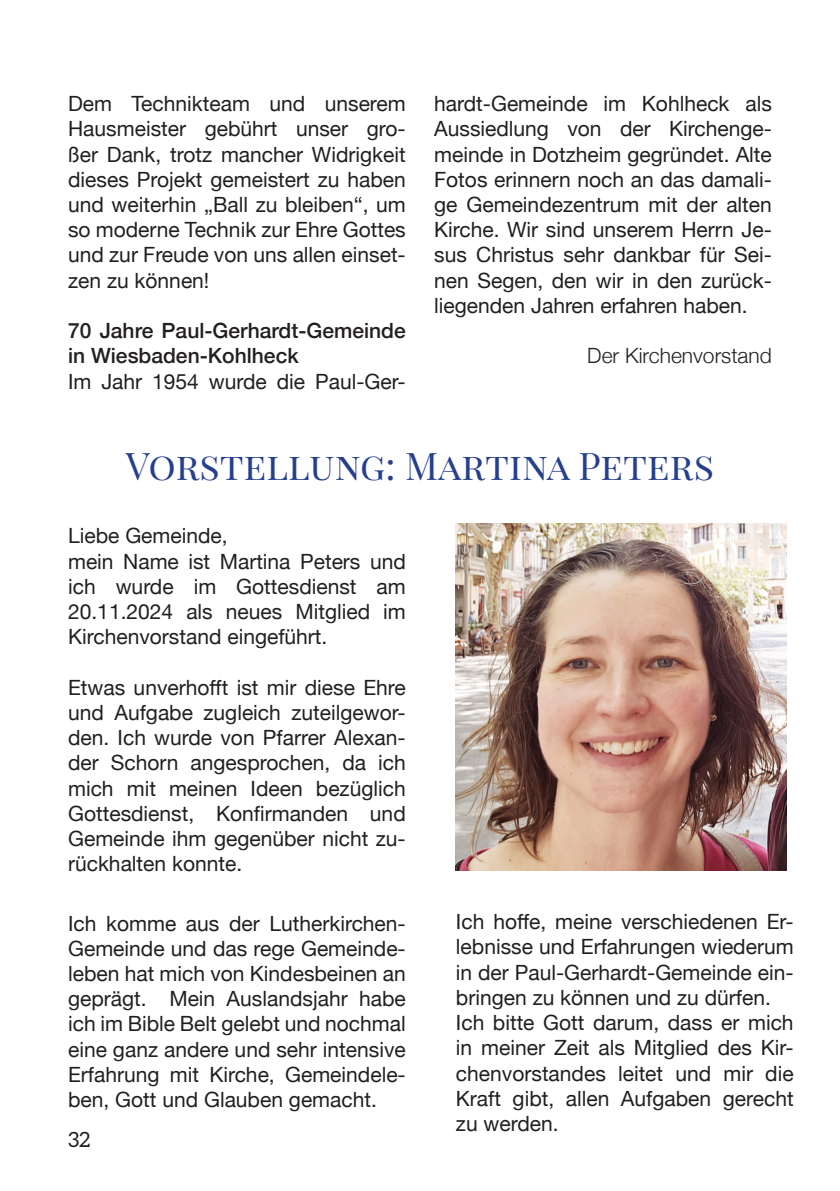
<style>
.page{position:relative;width:840px;height:1191px;background:#fff}
.page>*{position:absolute;margin:0;border:0;box-sizing:border-box;transform-origin:0 0}
.t1{font:38px "Playfair Display SC";color:#253f8e}
.t2{font:21px/25.2px "Helvetica Neue";color:#231f20;text-align:justify}
.t3{font:500 21px/25.2px "Helvetica Neue";color:#231f20}
.t4{font:300 21px "Helvetica Neue";color:#231f20}
.t5{font:21px "Aleo";color:#231f20}
</style>
<div class="page">
<img style="left:455px;top:523px;width:330px;height:347px">
<p class="t2" style="left:68px;top:92px;width:339px">Dem Technikteam und unserem Hausmeister gebührt unser gro&shy;ßer Dank, trotz mancher Widrigkeit dieses Projekt gemeistert zu haben und weiterhin „Ball zu bleiben“, um so moderne Technik zur Ehre Gottes und zur Freude von uns allen einset&shy;zen zu können!</p>
<p class="t3" style="left:68px;top:316px;width:339px">70 Jahre Paul-Gerhardt-Gemeinde in Wiesbaden-Kohlheck</p>
<p class="t2" style="left:68px;top:370px;width:339px">Im Jahr 1954 wurde die Paul-Ger-</p>
<p class="t2" style="left:434px;top:92px;width:339px">hardt-Gemeinde im Kohlheck als Aussiedlung von der Kirchenge&shy;meinde in Dotzheim gegründet. Alte Fotos erinnern noch an das damali&shy;ge Gemeindezentrum mit der alten Kirche. Wir sind unserem Herrn Je&shy;sus Christus sehr dankbar für Sei&shy;nen Segen, den wir in den zurück&shy;liegenden Jahren erfahren haben.</p>
<p class="t4" style="left:587px;top:339px;width:186px">Der Kirchenvorstand</p>
<h1 class="t1" style="left:126px;top:442px;width:589px">Vorstellung: Martina Peters</h1>
<p class="t2" style="left:68px;top:524px;width:339px;text-align:left">Liebe Gemeinde,<br>mein Name ist Martina Peters und ich wurde im Gottesdienst am<br>20.11.2024 als neues Mitglied im<br>Kirchenvorstand eingeführt.</p>
<p class="t2" style="left:68px;top:676px;width:339px">Etwas unverhofft ist mir diese Ehre und Aufgabe zugleich zuteilgewor&shy;den. Ich wurde von Pfarrer Alexan&shy;der Schorn angesprochen, da ich mich mit meinen Ideen bezüglich Gottesdienst, Konfirmanden und Gemeinde ihm gegenüber nicht zu&shy;rückhalten konnte.</p>
<p class="t2" style="left:68px;top:911px;width:339px">Ich komme aus der Lutherkirchen-Gemeinde und das rege Gemeinde&shy;leben hat mich von Kindesbeinen an geprägt. Mein Auslandsjahr habe ich im Bible Belt gelebt und nochmal eine ganz andere und sehr intensive Erfahrung mit Kirche, Gemeindele&shy;ben, Gott und Glauben gemacht.</p>
<p class="t2" style="left:455px;top:910px;width:339px;text-align:left">Ich hoffe, meine verschiedenen Er&shy;lebnisse und Erfahrungen wiederum in der Paul-Gerhardt-Gemeinde ein&shy;bringen zu können und zu dürfen.<br>Ich bitte Gott darum, dass er mich in meiner Zeit als Mitglied des Kir&shy;chenvorstandes leitet und mir die<br>Kraft gibt, allen Aufgaben gerecht zu werden.</p>
<p class="t5" style="left:68px;top:1127px;width:24px">32</p>
</div>
